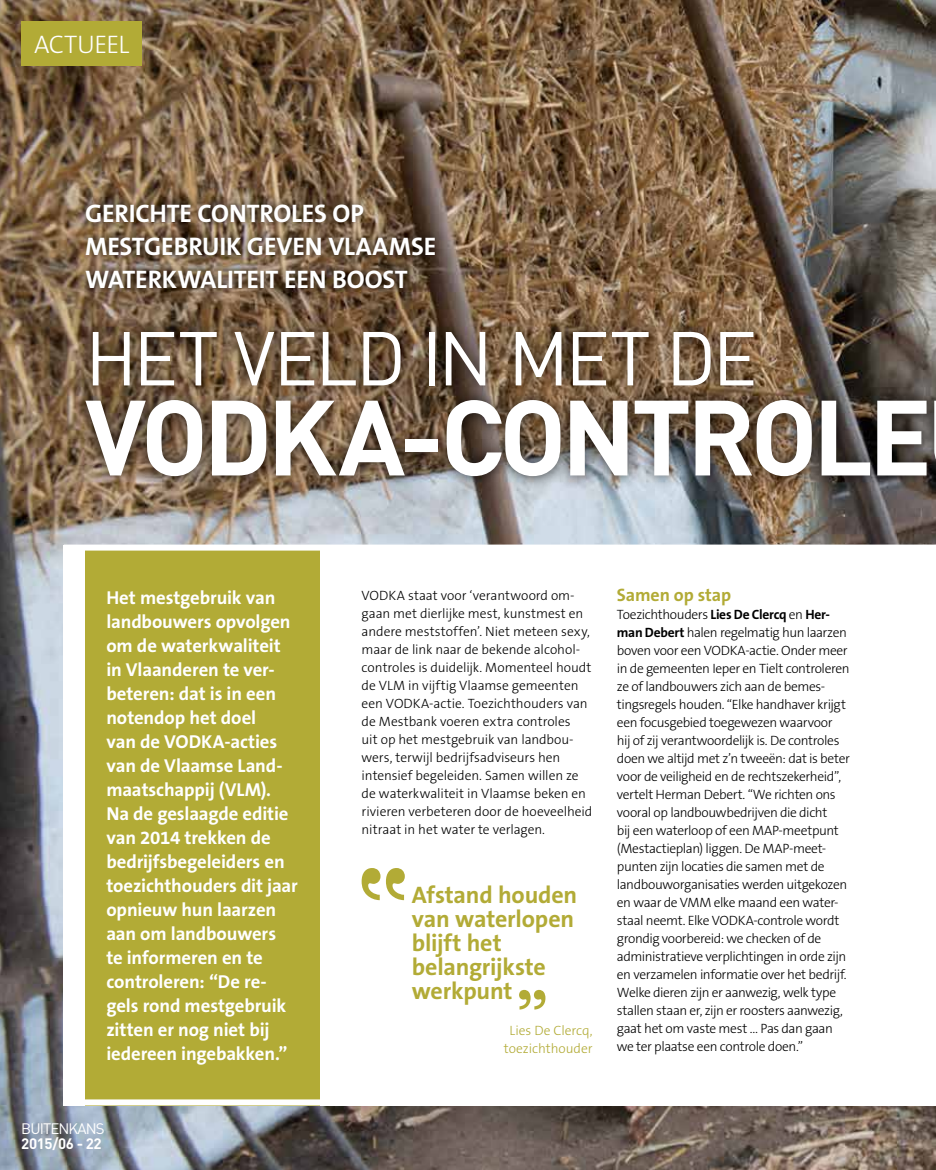
<style>
.page{position:relative;width:936px;height:1170px;background:#fff}
.page>*{position:absolute;margin:0;border:0;box-sizing:border-box;transform-origin:0 0}
.t1{font:700 105px "DIN";letter-spacing:-.05em;color:#fff}
.t2{font:75px "DIN";letter-spacing:-.045em;color:#fff}
.t3{font:700 25.5px/33px "The Sans B7";letter-spacing:-.01em;color:#fff}
.t4{font:300 25.5px "The Sans B3";letter-spacing:-.025em;color:#fff}
.t5{font:700 24px/24px "The Sans B7";letter-spacing:-.01em;color:#b2ab36}
.t6{font:700 18.75px/24px "The Sans B7";letter-spacing:-.005em;color:#fff}
.t7{font:700 18px "The Sans B7";letter-spacing:-.005em;color:#b2ab36}
.t8{font:15px "DIN";letter-spacing:-.06em;color:#fff}
.t9{font:700 15px "DIN";letter-spacing:-.025em;color:#fff}
.t10{font:300 13.5px/18px "The Sans B3";letter-spacing:-.025em;color:#000}
.t11{font:300 13.5px/18px "The Sans B3";color:#000}
.t12{font:300 13.5px/18px "The Sans B3";letter-spacing:-.005em;color:#b2ab36;text-align:center}
.s1{font-family:"The Sans B7";font-weight:700}
</style>
<div class="page">
<img style="left:0;top:0;width:935px;height:1169px">
<div style="left:64px;top:544px;width:871px;height:561px;background:#fff"></div>
<div style="left:77px;top:195px;width:366px;height:102px;background:#000;opacity:.75"></div>
<div style="left:73px;top:317px;width:862px;height:173px;background:#000;opacity:.75"></div>
<div style="left:85px;top:544px;width:234px;height:561px;background:#b2ab36"></div>
<div style="left:21px;top:21px;width:121px;height:45px;background:#b2ab36"></div>
<div style="left:64px;top:544px;width:871px;height:6px;background:#fff"></div>
<div style="left:64px;top:1099px;width:871px;height:6px;background:#fff"></div>
<svg style="left:361px;top:868px;width:44px;height:32px"></svg>
<svg style="left:519px;top:989px;width:26px;height:20px"></svg>
<h3 class="t4" style="left:34px;top:31px;width:97px">ACTUEEL</h3>
<h3 class="t3" style="left:85px;top:197px;width:353px">GERICHTE CONTROLES OP<br>MESTGEBRUIK GEVEN VLAAMSE<br>WATERKWALITEIT EEN BOOST</h3>
<h2 class="t2" style="left:85px;top:311px;width:674px">HET VELD IN MET DE</h2>
<h1 class="t1" style="left:85px;top:369px;width:848px">VODKA-CONTROLE</h1>
<p class="t6" style="left:106px;top:586px;width:193px">Het mestgebruik van landbouwers opvolgen om de waterkwaliteit in Vlaanderen te ver&shy;beteren: dat is in een notendop het doel<br>van de VODKA-acties van de Vlaamse Land&shy;maatschappij (VLM).<br>Na de geslaagde editie van 2014 trekken de bedrijfsbegeleiders en toezichthouders dit jaar opnieuw hun laarzen aan om landbouwers<br>te informeren en te controleren: “De re&shy;gels rond mestgebruik zitten er nog niet bij iedereen ingebakken.”</p>
<p class="t8" style="left:21px;top:1118px;width:85px">BUITENKANS</p>
<p class="t9" style="left:21px;top:1133px;width:82px">2015/06 - 22</p>
<p class="t11" style="left:361px;top:587px;width:232px">VODKA staat voor ‘verantwoord om&shy;gaan met dierlijke mest, kunstmest en andere meststoffen’. Niet meteen sexy, maar de link naar de bekende alcohol&shy;controles is duidelijk. Momenteel houdt de VLM in vijftig Vlaamse gemeenten een VODKA-actie. Toezichthouders van de Mestbank voeren extra controles<br>uit op het mestgebruik van landbou&shy;wers, terwijl bedrijfsadviseurs hen intensief begeleiden. Samen willen ze de waterkwaliteit in Vlaamse beken en rivieren verbeteren door de hoeveelheid nitraat in het water te verlagen.</p>
<h3 class="t7" style="left:617px;top:585px;width:116px">Samen op stap</h3>
<p class="t10" style="left:617px;top:605px;width:234px">Toezichthouders <span class="s1">Lies De Clercq</span> en <span class="s1">Her&shy;man Debert</span> halen regelmatig hun laarzen boven voor een VODKA-actie. Onder meer in de gemeenten Ieper en Tielt controleren ze of landbouwers zich aan de bemes&shy;tingsregels houden. “Elke handhaver krijgt een focusgebied toegewezen waarvoor<br>hij of zij verantwoordelijk is. De controles doen we altijd met z’n tweeën: dat is beter voor de veiligheid en de rechtszekerheid”, vertelt Herman Debert. “We richten ons vooral op landbouwbedrijven die dicht<br>bij een waterloop of een MAP-meetpunt (Mestactieplan) liggen. De MAP-meet&shy;punten zijn locaties die samen met de landbouworganisaties werden uitgekozen en waar de VMM elke maand een water&shy;staal neemt. Elke VODKA-controle wordt grondig voorbereid: we checken of de administratieve verplichtingen in orde zijn en verzamelen informatie over het bedrijf.<br>Welke dieren zijn er aanwezig, welk type stallen staan er, zijn er roosters aanwezig, gaat het om vaste mest … Pas dan gaan we ter plaatse een controle doen.”</p>
<h3 class="t5" style="left:412px;top:883px;width:167px">Afstand houden van waterlopen blijft het belangrijkste werkpunt</h3>
<p class="t12" style="left:504px;top:1021px;width:90px">Lies De Clercq, toezichthouder</p>
</div>
